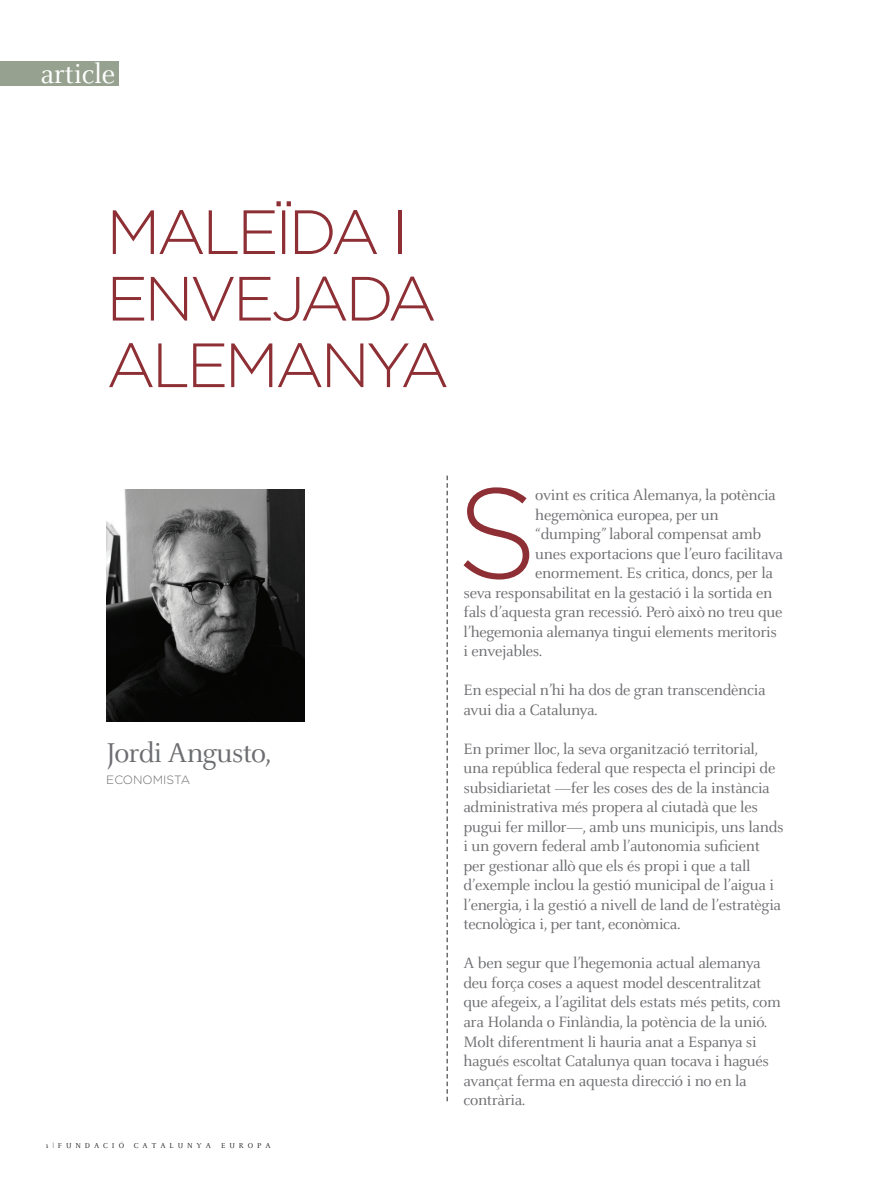
<style>
.page{position:relative;width:893px;height:1191px;background:#fff}
.page>*{position:absolute;margin:0;border:0;box-sizing:border-box;transform-origin:0 0}
.t1{font:300 127.95px "Gotham";color:#8d2f34}
.t2{font:300 62.4px/66.6px "Gotham";letter-spacing:-.06em;color:#8d2f34}
.t3{font:30px "Celeste";letter-spacing:-.03em;color:#6c6d70}
.t4{font:30px "Celeste";letter-spacing:-.01em;color:#fff}
.t5{font:16.5px/19.5px "Celeste";letter-spacing:-.02em;color:#6c6d70}
.t6{font:300 12px "Gotham";color:#6c6d70}
.t7{font:7.8px "Celeste";letter-spacing:.5em;color:#231f20}
</style>
<div class="page">
<svg style="left:446px;top:475px;width:2px;height:626px"></svg>
<div style="left:0;top:61px;width:118px;height:24px;background:#96a28f"></div>
<img style="left:106px;top:489px;width:199px;height:232px">
<h3 class="t4" style="left:40px;top:59px;width:76px">article</h3>
<h2 class="t2" style="left:106px;top:198px;width:345px">MALEÏDA I<br>ENVEJADA<br>ALEMANYA</h2>
<h3 class="t3" style="left:106px;top:737px;width:167px">Jordi Angusto,</h3>
<p class="t6" style="left:106px;top:773px;width:85px">ECONOM ISTA</p>
<p class="t7" style="left:45px;top:1141px;width:81px">1|fundació</p>
<p class="t7" style="left:134px;top:1141px;width:79px">Catalunya</p>
<p class="t7" style="left:221px;top:1141px;width:51px">europa</p>
<h1 class="t1" style="left:456px;top:463px;width:67px">S</h1>
<p class="t5" style="left:535px;top:486px;width:242px">ovint es critica Alemanya, la potència</p>
<p class="t5" style="left:535px;top:505px;width:185px">hegemònica europea, per un</p>
<p class="t5" style="left:535px;top:525px;width:227px">“dumping” laboral compensat amb</p>
<p class="t5" style="left:535px;top:544px;width:249px">unes exportacions que l’euro facilitava</p>
<p class="t5" style="left:535px;top:564px;width:239px">enormement. Es critica, doncs, per la</p>
<p class="t5" style="left:463px;top:583px;width:310px">seva responsabilitat en la gestació i la sortida en</p>
<p class="t5" style="left:463px;top:603px;width:321px">fals d’aquesta gran recessió. Però això no treu que</p>
<p class="t5" style="left:463px;top:622px;width:315px">l’hegemonia alemanya tingui elements meritoris</p>
<p class="t5" style="left:463px;top:642px;width:80px">i envejables.</p>
<p class="t5" style="left:463px;top:681px;width:304px">En especial n’hi ha dos de gran transcendència avui dia a Catalunya.</p>
<p class="t5" style="left:463px;top:739px;width:322px">En primer lloc, la seva organització territorial, una república federal que respecta el principi de subsidiarietat —fer les coses des de la instància administrativa més propera al ciutadà que les pugui fer millor—, amb uns municipis, uns lands i un govern federal amb l’autonomia suficient per gestionar allò que els és propi i que a tall d’exemple inclou la gestió municipal de l’aigua i l’energia, i la gestió a nivell de land de l’estratègia tecnològica i, per tant, econòmica.</p>
<p class="t5" style="left:463px;top:954px;width:319px">A ben segur que l’hegemonia actual alemanya deu força coses a aquest model descentralitzat que afegeix, a l’agilitat dels estats més petits, com ara Holanda o Finlàndia, la potència de la unió.<br>Molt diferentment li hauria anat a Espanya si hagués escoltat Catalunya quan tocava i hagués avançat ferma en aquesta direcció i no en la contrària.</p>
</div>
